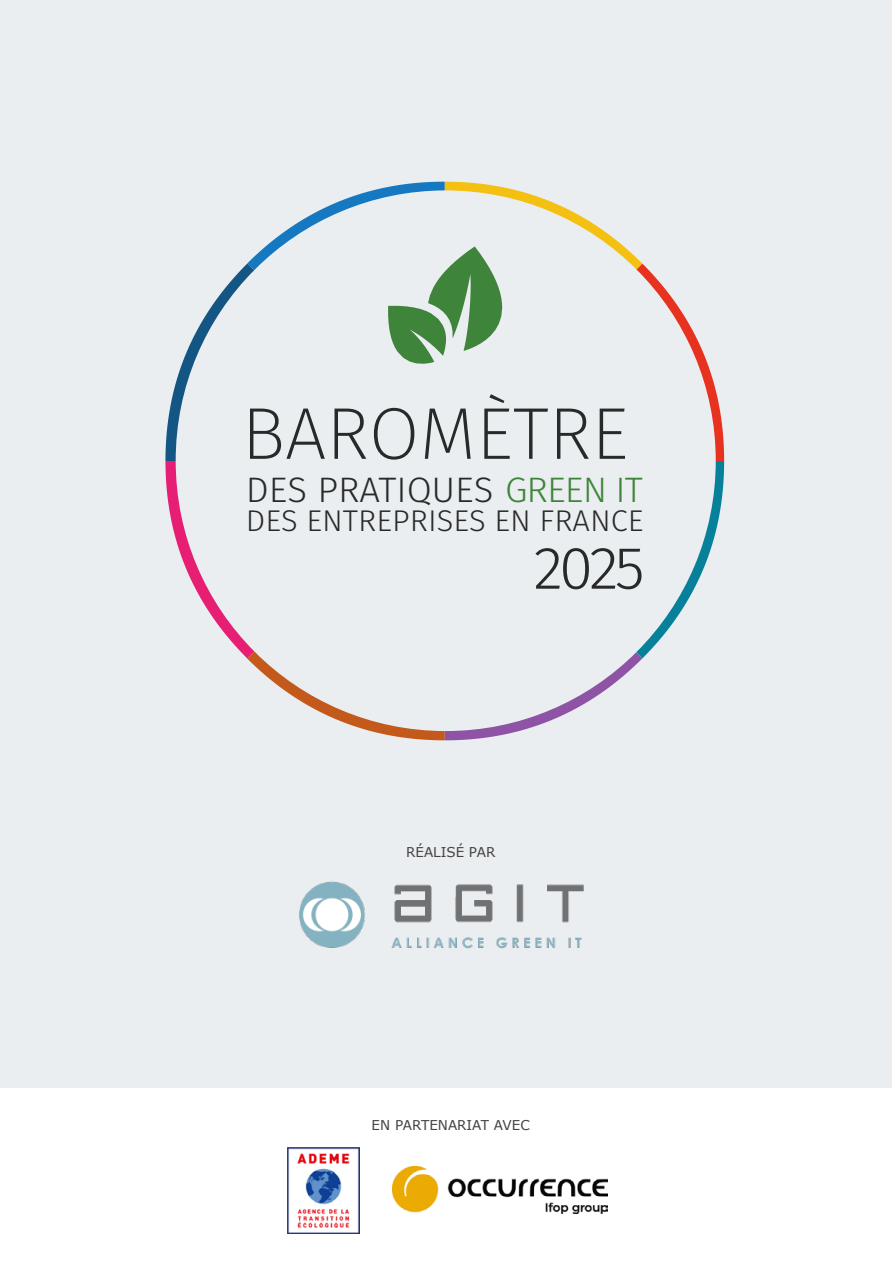
<style>
.page{position:relative;width:893px;height:1263px;background:#fff}
.page>*{position:absolute;margin:0;border:0;box-sizing:border-box;transform-origin:0 0}
.t1{font:200 73.5px "Fira Sans";letter-spacing:-.005em;color:#282a2a}
.t2{font:300 60px "Fira Sans";color:#282a2a}
.t3{font:300 35.4px "Fira Sans";color:#282a2a}
.t4{font:300 30px "Fira Sans";color:#282a2a}
.t5{font:13.5px "Verdana";color:#434343}
.s1{color:#3f843b}
</style>
<div class="page">
<div style="left:0;top:1px;width:892px;height:1262px;background:#ebeef1"></div>
<svg style="left:247px;top:182px;width:198px;height:81px"></svg>
<svg style="left:165px;top:263px;width:96px;height:198px"></svg>
<svg style="left:165px;top:461px;width:82px;height:197px"></svg>
<svg style="left:247px;top:644px;width:198px;height:96px"></svg>
<svg style="left:445px;top:658px;width:197px;height:82px"></svg>
<svg style="left:631px;top:461px;width:93px;height:197px"></svg>
<svg style="left:642px;top:263px;width:82px;height:198px"></svg>
<svg style="left:445px;top:182px;width:197px;height:92px"></svg>
<div style="left:176px;top:190px;width:540px;height:541px;background:#ebeef1;border-radius:50%"></div>
<svg style="left:388px;top:246px;width:114px;height:118px"></svg>
<div style="left:0;top:1089px;width:893px;height:174px;background:#fff"></div>
<img style="left:299px;top:881px;width:285px;height:68px">
<img style="left:287px;top:1148px;width:72px;height:86px">
<img style="left:393px;top:1166px;width:214px;height:48px">
<h1 class="t1" style="left:242px;top:382px;width:388px">BAROMÈTRE</h1>
<h3 class="t3" style="left:246px;top:465px;width:399px">DES PRATIQUES <span class="s1">GREEN IT</span></h3>
<h3 class="t4" style="left:246px;top:499px;width:399px">DES ENTREPRISES EN FRANCE</h3>
<h2 class="t2" style="left:533px;top:525px;width:113px">2025</h2>
<p class="t5" style="left:406px;top:843px;width:91px">RÉALISÉ PAR</p>
<p class="t5" style="left:372px;top:1116px;width:160px">EN PARTENARIAT AVEC</p>
</div>
